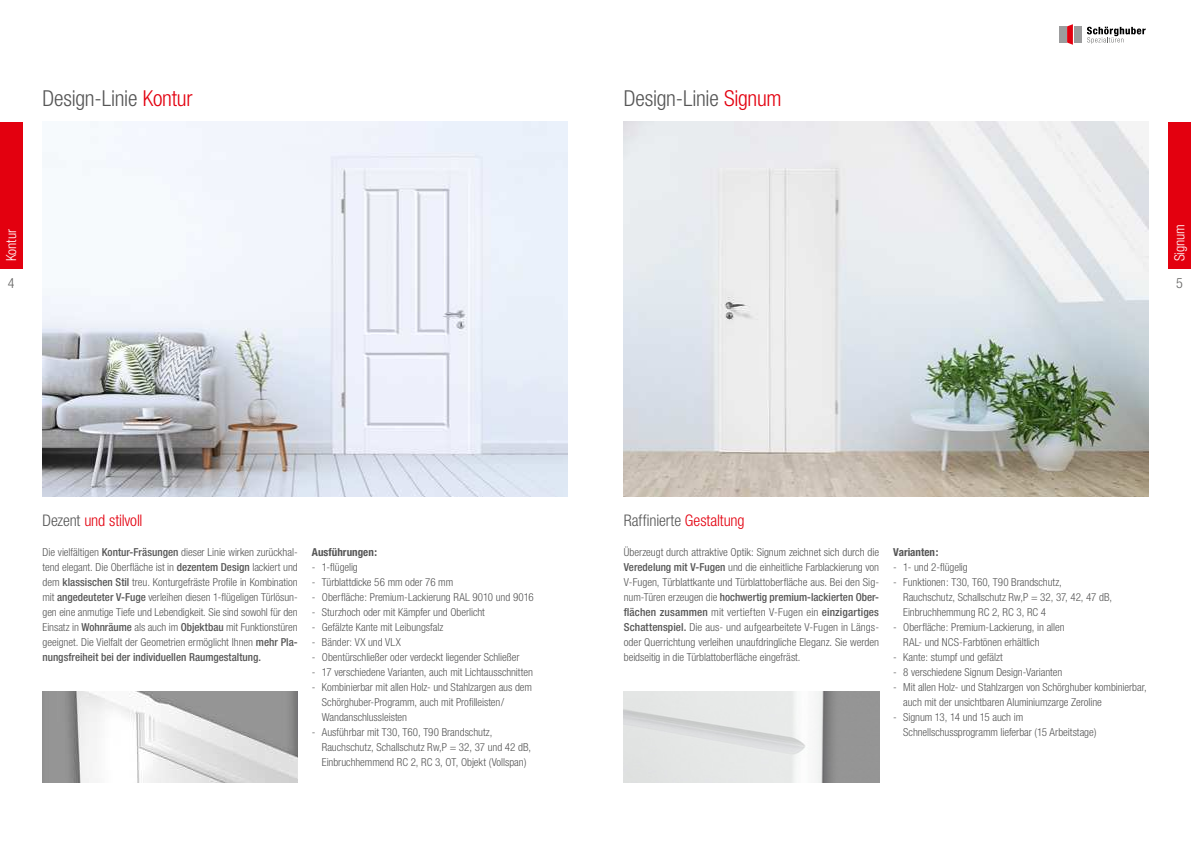
<style>
.page{position:relative;width:1191px;height:842px;background:#fff}
.page>*{position:absolute;margin:0;border:0;box-sizing:border-box;transform-origin:0 0}
.t1{font:300 condensed 22px "Helvetica Neue";letter-spacing:-.015em;color:#565656}
.t2{font:300 condensed 16px "Helvetica Neue";letter-spacing:-.005em;color:#565656}
.t3{font:300 condensed 16px "Helvetica Neue";letter-spacing:-.01em;color:#e3000f}
.t4{font:300 condensed 14px "Helvetica Neue";letter-spacing:-.01em;color:#fff}
.t5{font:300 condensed 14px "Helvetica Neue";color:#636362}
.t6{font:300 condensed 11px/15px "Helvetica Neue";letter-spacing:-.005em;color:#565656}
.t7{font:700 condensed 11px "Helvetica Neue";color:#565656}
.s1{color:#e3000f}
.s2{color:#565656}
.s3{font-weight:500}
</style>
<div class="page">
<img style="left:43px;top:121px;width:524px;height:375px">
<img style="left:624px;top:121px;width:524px;height:375px">
<img style="left:43px;top:691px;width:255px;height:91px">
<img style="left:624px;top:691px;width:255px;height:91px">
<div style="left:1074px;top:26px;width:7px;height:17px;background:#9c9c9d"></div>
<svg style="left:1067px;top:24px;width:6px;height:21px"></svg>
<svg style="left:1087px;top:27px;width:58px;height:17px"></svg>
<div style="left:1059px;top:26px;width:7px;height:17px;background:#9c9c9d"></div>
<div style="left:0;top:122px;width:23px;height:146px;background:#e3000f"></div>
<div style="left:1168px;top:122px;width:23px;height:146px;background:#e3000f"></div>
<h1 class="t1" style="left:43px;top:90px;width:151px">Design-Linie <span class="s1">Kontur</span></h1>
<h1 class="t1" style="left:624px;top:90px;width:159px">Design-Linie <span class="s1">Signum</span></h1>
<p class="t4" style="left:6px;top:261px;width:33px;rotate:-90deg">Kontur</p>
<p class="t4" style="left:1174px;top:261px;width:38px;rotate:-90deg">Signum</p>
<p class="t5" style="left:8px;top:277px;width:8px">4</p>
<p class="t5" style="left:1176px;top:277px;width:8px">5</p>
<h2 class="t3" style="left:43px;top:515px;width:102px"><span class="s2">Dezent</span> und stilvoll</h2>
<p class="t6" style="left:43px;top:546px;width:257px;text-align:justify">Die vielfältigen <span class="s3">Kontur-Fräsungen</span> dieser Linie wirken zurückhal&shy;tend elegant. Die Oberfläche ist in <span class="s3">dezentem Design</span> lackiert und dem <span class="s3">klassischen Stil</span> treu. Konturgefräste Profile in Kombination mit <span class="s3">angedeuteter V-Fuge</span> verleihen diesen 1-flügeligen Türlösun&shy;gen eine anmutige Tiefe und Lebendigkeit. Sie sind sowohl für den Einsatz in <span class="s3">Wohnräume</span> als auch im <span class="s3">Objektbau</span> mit Funktionstüren geeignet. Die Vielfalt der Geometrien ermöglicht Ihnen <span class="s3">mehr Pla&shy;nungsfreiheit bei der individuellen Raumgestaltung.</span></p>
<p class="t7" style="left:312px;top:548px;width:67px">Ausführungen:</p>
<p class="t6" style="left:312px;top:561px;width:47px">- 1-flügelig</p>
<p class="t6" style="left:312px;top:576px;width:143px">- Türblattdicke 56 mm oder 76 mm</p>
<p class="t6" style="left:312px;top:591px;width:223px">- Oberfläche: Premium-Lackierung RAL 9010 und 9016</p>
<p class="t6" style="left:312px;top:606px;width:174px">- Sturzhoch oder mit Kämpfer und Oberlicht</p>
<p class="t6" style="left:312px;top:621px;width:133px">- Gefälzte Kante mit Leibungsfalz</p>
<p class="t6" style="left:312px;top:636px;width:90px">- Bänder: VX und VLX</p>
<p class="t6" style="left:312px;top:651px;width:209px">- Obentürschließer oder verdeckt liegender Schließer</p>
<p class="t6" style="left:312px;top:666px;width:223px">- 17 verschiedene Varianten, auch mit Lichtausschnitten</p>
<p class="t6" style="left:322px;top:681px;width:212px;text-indent:-10px">- Kombinierbar mit allen Holz- und Stahlzargen aus dem<br>Schörghuber-Programm, auch mit Profilleisten/<br>Wandanschlussleisten</p>
<p class="t6" style="left:322px;top:726px;width:211px;text-indent:-10px">- Ausführbar mit T30, T60, T90 Brandschutz,<br>Rauchschutz, Schallschutz Rw,P = 32, 37 und 42 dB,<br>Einbruchhemmend RC 2, RC 3, OT, Objekt (Vollspan)</p>
<h2 class="t2" style="left:624px;top:515px;width:122px">Raffinierte <span class="s1">Gestaltung</span></h2>
<p class="t6" style="left:624px;top:546px;width:257px;text-align:justify">Überzeugt durch attraktive Optik: Signum zeichnet sich durch die <span class="s3">Veredelung mit V-Fugen</span> und die einheitliche Farblackierung von V-Fugen, Türblattkante und Türblattoberfläche aus. Bei den Sig&shy;num-Türen erzeugen die <span class="s3">hochwertig premium-lackierten Ober&shy;flächen zusammen</span> mit vertieften V-Fugen ein <span class="s3">einzigartiges Schattenspiel.</span> Die aus- und aufgearbeitete V-Fugen in Längs&shy;oder Querrichtung verleihen unaufdringliche Eleganz. Sie werden beidseitig in die Türblattoberfläche eingefräst.</p>
<p class="t7" style="left:893px;top:548px;width:47px">Varianten:</p>
<p class="t6" style="left:893px;top:561px;width:76px">- 1- und 2-flügelig</p>
<p class="t6" style="left:903px;top:576px;width:210px;text-indent:-10px">- Funktionen: T30, T60, T90 Brandschutz,<br>Rauchschutz, Schallschutz Rw,P = 32, 37, 42, 47 dB,<br>Einbruchhemmung RC 2, RC 3, RC 4</p>
<p class="t6" style="left:903px;top:621px;width:163px;text-indent:-10px">- Oberfläche: Premium-Lackierung, in allen<br>RAL- und NCS-Farbtönen erhältlich</p>
<p class="t6" style="left:893px;top:651px;width:111px">- Kante: stumpf und gefälzt</p>
<p class="t6" style="left:893px;top:666px;width:171px">- 8 verschiedene Signum Design-Varianten</p>
<p class="t6" style="left:903px;top:681px;width:245px;text-indent:-10px">- Mit allen Holz- und Stahlzargen von Schörghuber kombinierbar, auch mit der unsichtbaren Aluminiumzarge Zeroline</p>
<p class="t6" style="left:903px;top:711px;width:195px;text-indent:-10px">- Signum 13, 14 und 15 auch im<br>Schnellschussprogramm lieferbar (15 Arbeitstage)</p>
</div>
